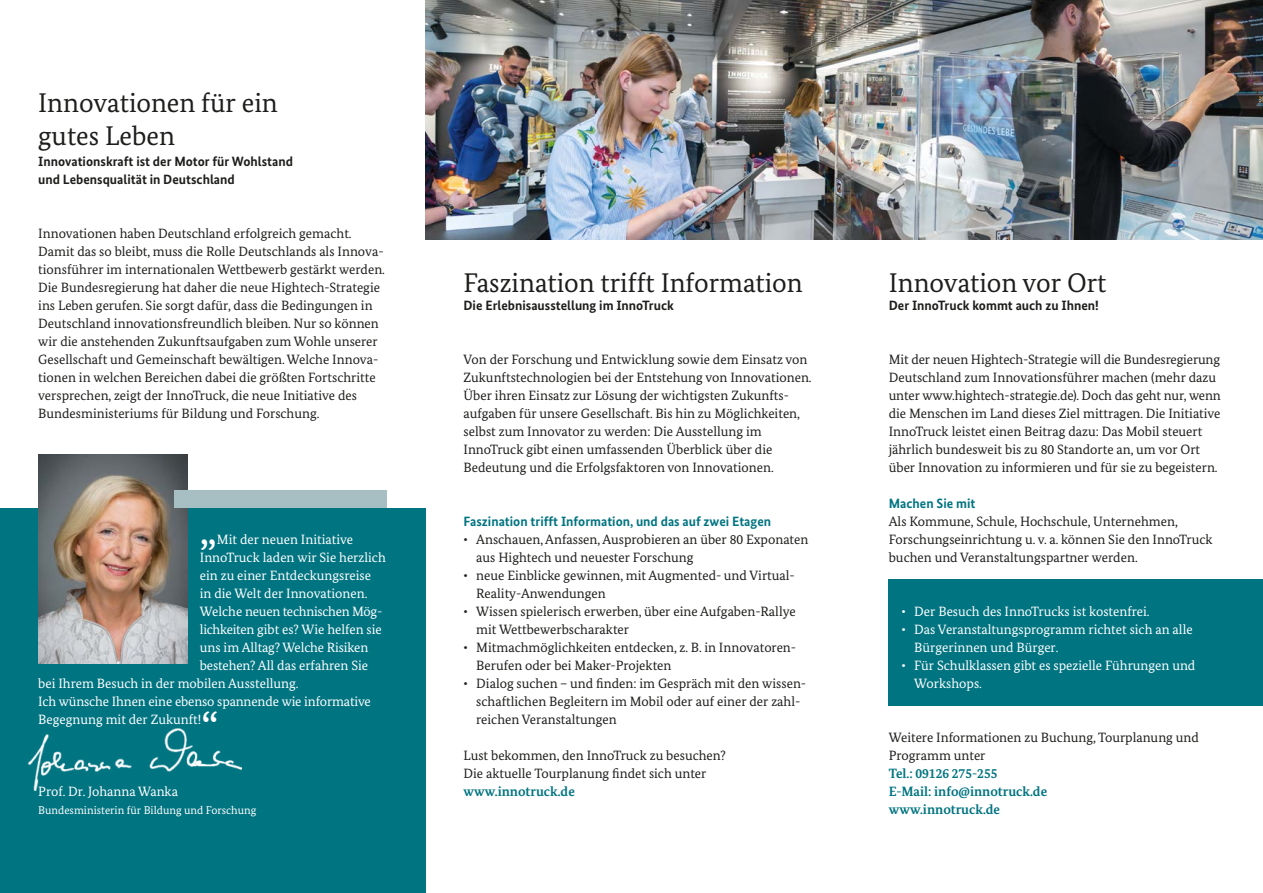
<style>
.page{position:relative;width:1263px;height:893px;background:#fff}
.page>*{position:absolute;margin:0;border:0;box-sizing:border-box;transform-origin:0 0}
._08_Fließtext_weiss{font:45px "Bundes Serif";color:#fff}
._03_Headline{font:27px/33px "Bundes Serif";color:#1d1d1b}
._08_Fließtext{font:13.5px/18px "Bundes Serif";color:#1d1d1b}
._08_Fließtext_weiss-2{font:13.5px/18px "Bundes Serif";color:#fff}
._07_Subheadline_schwarz{font:700 13.5px/18px "Bundes Sans";color:#1d1d1b}
._08_Fließtext-2{font:700 13.5px "Bundes Serif";color:#007481}
._07_Subheadline{font:700 13.5px "Bundes Sans";color:#007481}
._08_Fließtext_weiss-3{font:13.5px "Bundes Serif";letter-spacing:-.02em;color:#fff}
._08_Fließtext_weiss-4{font:11.25px "Bundes Serif";color:#fff}
</style>
<div class="page">
<div style="left:889px;top:580px;width:374px;height:126px;background:#007481"></div>
<img style="left:425px;top:0;width:838px;height:239px">
<div style="left:0;top:508px;width:425px;height:385px;background:#007481"></div>
<img style="left:38px;top:454px;width:149px;height:209px">
<img style="left:28px;top:729px;width:213px;height:61px">
<div style="left:174px;top:490px;width:213px;height:18px;background:#a7bec2"></div>
<h1 class="_03_Headline" style="left:38px;top:86px;width:241px">Innovationen für ein gutes Leben</h1>
<h2 class="_07_Subheadline_schwarz" style="left:38px;top:152px;width:256px">Innovationskraft ist der Motor für Wohlstand und Lebensqualität in Deutschland</h2>
<p class="_08_Fließtext" style="left:38px;top:224px;width:348px">Innovationen haben Deutschland erfolgreich gemacht.<br>Damit das so bleibt, muss die Rolle Deutschlands als Innova&shy;tionsführer im internationalen Wettbewerb gestärkt werden.<br>Die Bundesregierung hat daher die neue Hightech-Strategie ins Leben gerufen. Sie sorgt dafür, dass die Bedingungen in Deutschland innovationsfreundlich bleiben. Nur so können wir die anstehenden Zukunftsaufgaben zum Wohle unserer Gesellschaft und Gemeinschaft bewältigen. Welche Innova&shy;tionen in welchen Bereichen dabei die größten Fortschritte versprechen, zeigt der InnoTruck, die neue Initiative des Bundesministeriums für Bildung und Forschung.</p>
<p class="_08_Fließtext_weiss-2" style="left:217px;top:530px;width:138px">Mit der neuen Initiative</p>
<p class="_08_Fließtext_weiss-2" style="left:200px;top:548px;width:187px">InnoTruck laden wir Sie herzlich</p>
<p class="_08_Fließtext_weiss-2" style="left:200px;top:566px;width:173px">ein zu einer Entdeckungsreise</p>
<p class="_08_Fließtext_weiss-2" style="left:200px;top:584px;width:169px">in die Welt der Innovationen.</p>
<p class="_08_Fließtext_weiss-3" style="left:200px;top:603px;width:184px">Welche neuen technischen Mög-</p>
<p class="_08_Fließtext_weiss-2" style="left:200px;top:620px;width:183px">lichkeiten gibt es? Wie helfen sie</p>
<p class="_08_Fließtext_weiss-2" style="left:200px;top:638px;width:170px">uns im Alltag? Welche Risiken</p>
<p class="_08_Fließtext_weiss-2" style="left:200px;top:656px;width:170px">bestehen? All das erfahren Sie</p>
<p class="_08_Fließtext_weiss-2" style="left:38px;top:674px;width:262px">bei Ihrem Besuch in der mobilen Ausstellung.</p>
<p class="_08_Fließtext_weiss-2" style="left:38px;top:692px;width:334px">Ich wünsche Ihnen eine ebenso spannende wie informative<br>Begegnung mit der Zukunft!</p>
<p class="_08_Fließtext_weiss" style="left:200px;top:501px;width:18px">„</p>
<p class="_08_Fließtext_weiss" style="left:201px;top:700px;width:19px">“</p>
<p class="_08_Fließtext_weiss-2" style="left:38px;top:782px;width:141px">Prof. Dr. Johanna Wanka</p>
<p class="_08_Fließtext_weiss-4" style="left:38px;top:803px;width:219px">Bundesministerin für Bildung und Forschung</p>
<h1 class="_03_Headline" style="left:463px;top:266px;width:341px">Faszination trifft Information</h1>
<h2 class="_07_Subheadline_schwarz" style="left:463px;top:296px;width:212px">Die Erlebnisausstellung im InnoTruck</h2>
<p class="_08_Fließtext" style="left:463px;top:350px;width:350px">Von der Forschung und Entwicklung sowie dem Einsatz von Zukunftstechnologien bei der Entstehung von Innovationen.<br>Über ihren Einsatz zur Lösung der wichtigsten Zukunfts&shy;aufgaben für unsere Gesellschaft. Bis hin zu Möglichkeiten, selbst zum Innovator zu werden: Die Ausstellung im InnoTruck gibt einen umfassenden Überblick über die Bedeutung und die Erfolgsfaktoren von Innovationen.</p>
<p class="_07_Subheadline" style="left:463px;top:513px;width:309px">Faszination trifft Information, und das auf zwei Etagen</p>
<p class="_08_Fließtext" style="left:476px;top:530px;width:334px;text-indent:-13px">∙ Anschauen, Anfassen, Ausprobieren an über 80 Exponaten aus Hightech und neuester Forschung</p>
<p class="_08_Fließtext" style="left:476px;top:566px;width:320px;text-indent:-13px">∙ neue Einblicke gewinnen, mit Augmented- und Virtual-<br>Reality-Anwendungen</p>
<p class="_08_Fließtext" style="left:476px;top:602px;width:321px;text-indent:-13px">∙ Wissen spielerisch erwerben, über eine Aufgaben-Rallye mit Wettbewerbscharakter</p>
<p class="_08_Fließtext" style="left:476px;top:638px;width:321px;text-indent:-13px">∙ Mitmachmöglichkeiten entdecken, z. B. in Innovatoren-<br>Berufen oder bei Maker-Projekten</p>
<p class="_08_Fließtext" style="left:476px;top:674px;width:331px;text-indent:-13px">∙ Dialog suchen – und finden: im Gespräch mit den wissen&shy;schaftlichen Begleitern im Mobil oder auf einer der zahl&shy;reichen Veranstaltungen</p>
<p class="_08_Fließtext" style="left:463px;top:746px;width:264px">Lust bekommen, den InnoTruck zu besuchen?</p>
<p class="_08_Fließtext" style="left:463px;top:764px;width:244px">Die aktuelle Tourplanung findet sich unter</p>
<p class="_08_Fließtext-2" style="left:463px;top:783px;width:113px">www.innotruck.de</p>
<h1 class="_03_Headline" style="left:889px;top:266px;width:219px">Innovation vor Ort</h1>
<h2 class="_07_Subheadline_schwarz" style="left:889px;top:296px;width:212px">Der InnoTruck kommt auch zu Ihnen!</h2>
<p class="_08_Fließtext" style="left:889px;top:350px;width:333px">Mit der neuen Hightech-Strategie will die Bundesregierung Deutschland zum Innovationsführer machen (mehr dazu unter www.hightech-strategie.de). Doch das geht nur, wenn die Menschen im Land dieses Ziel mittragen. Die Initiative InnoTruck leistet einen Beitrag dazu: Das Mobil steuert jährlich bundesweit bis zu 80 Standorte an, um vor Ort über Innovation zu informieren und für sie zu begeistern.</p>
<p class="_07_Subheadline" style="left:889px;top:495px;width:88px">Machen Sie mit</p>
<p class="_08_Fließtext" style="left:889px;top:512px;width:325px">Als Kommune, Schule, Hochschule, Unternehmen,<br>Forschungseinrichtung u. v. a. können Sie den InnoTruck buchen und Veranstaltungspartner werden.</p>
<p class="_08_Fließtext_weiss-2" style="left:901px;top:602px;width:250px">∙ Der Besuch des InnoTrucks ist kostenfrei.</p>
<p class="_08_Fließtext_weiss-2" style="left:914px;top:620px;width:280px;text-indent:-13px">∙ Das Veranstaltungsprogramm richtet sich an alle<br>Bürgerinnen und Bürger.</p>
<p class="_08_Fließtext_weiss-2" style="left:914px;top:656px;width:283px;text-indent:-13px">∙ Für Schulklassen gibt es spezielle Führungen und<br>Workshops.</p>
<p class="_08_Fließtext" style="left:889px;top:728px;width:312px">Weitere Informationen zu Buchung, Tourplanung und<br>Programm unter</p>
<p class="_08_Fließtext-2" style="left:889px;top:765px;width:110px">Tel.: 09126 275-255</p>
<p class="_08_Fließtext-2" style="left:889px;top:783px;width:160px">E-Mail: info@innotruck.de</p>
<p class="_08_Fließtext-2" style="left:889px;top:801px;width:113px">www.innotruck.de</p>
</div>
